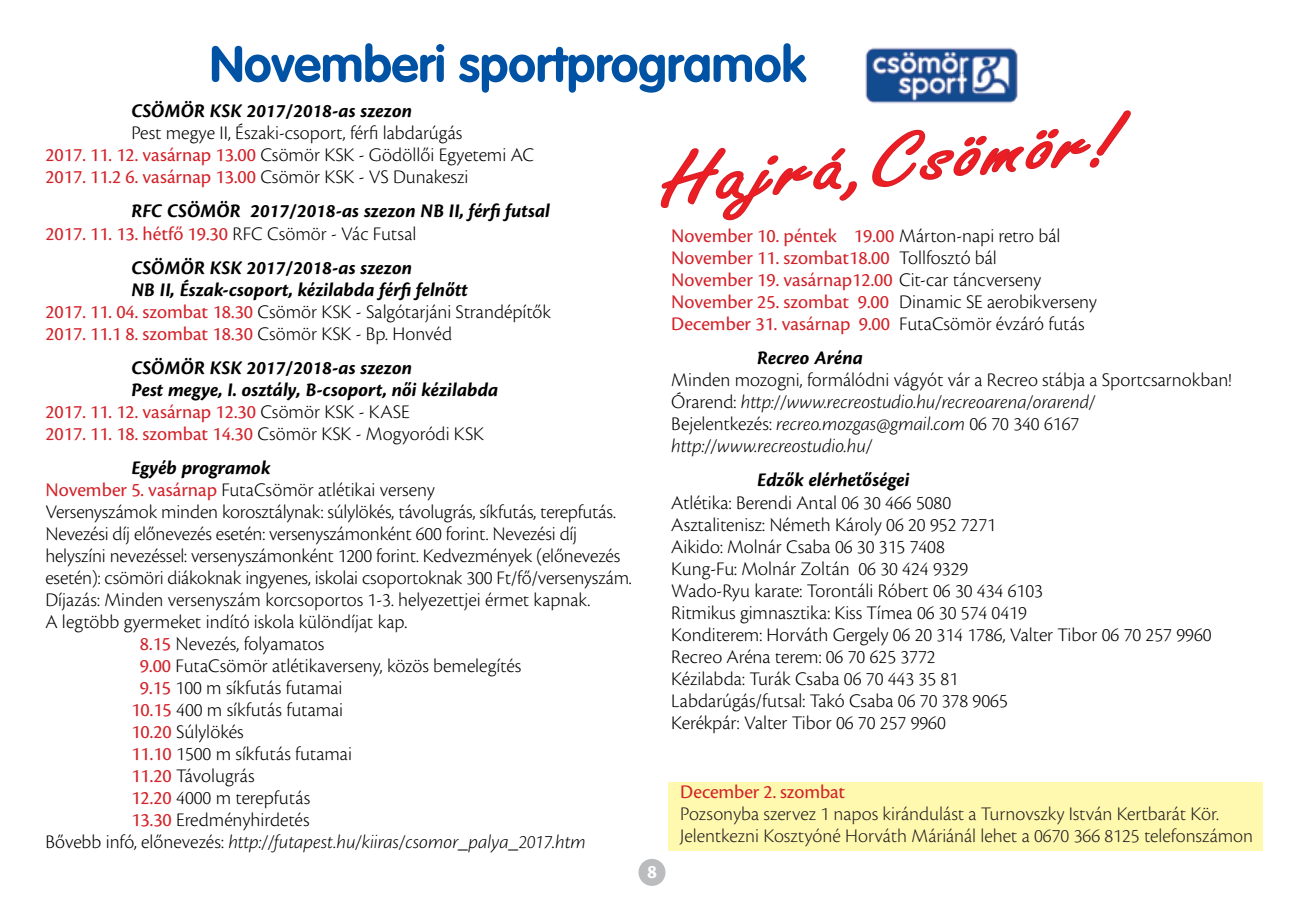
<style>
.page{position:relative;width:1304px;height:908px;background:#fff}
.page>*{position:absolute;margin:0;border:0;box-sizing:border-box;transform-origin:0 0}
.t1{font:72px "Freestyle Script H";color:#ed1d24;scale:1.5 1}
.t2{font:700 50px "VAG Rounded H";letter-spacing:-.005em;color:#0052a4}
.t3{font:300 20px/22px "Cronos Pro";letter-spacing:-.005em;color:#000}
.t4{font:20px/22px "Cronos Pro";color:#d2232a}
.t5{font:italic 700 20px/22px "Cronos Pro";color:#000}
.t6{font:italic 300 20px/22px "Cronos Pro";letter-spacing:-.005em;color:#000}
.t7{font:300 20px/22px "Cronos Pro";color:#231f20}
.t8{font:700 20px "Cronos Pro";color:#fff}
.s1{font-weight:300;color:#000}
.s2{font-style:normal}
.s3{font-weight:400;color:#d2232a}
.s4{font-weight:400;font-style:normal;color:#d2232a}
.s5{font-weight:300;font-style:normal}
</style>
<div class="page">
<div style="left:638px;top:858px;width:27px;height:27px;background:#babcbe;border-radius:50%"></div>
<img style="left:865px;top:47px;width:153px;height:57px">
<svg style="left:660px;top:147px;width:197px;height:74px"></svg>
<svg style="left:872px;top:110px;width:259px;height:78px"></svg>
<div style="left:669px;top:782px;width:594px;height:68px;background:#fff9b0"></div>
<h2 class="t2" style="left:210px;top:35px;width:598px">Novemberi sportprogramok</h2>
<h1 class="t1" style="left:656px;top:142px;width:310px;rotate:-6deg">Hajrá,Csömör!</h1>
<p class="t4" style="left:671px;top:225px;width:427px">November 10. péntek 19.00 <span class="s1">Márton-napi retro bál </span>November 11. szombat18.00 <span class="s1">Tollfosztó bál<br></span>November 19. vasárnap12.00 <span class="s1">Cit-car táncverseny </span>November 25. szombat 9.00 <span class="s1">Dinamic SE aerobikverseny </span>December 31. vasárnap 9.00 <span class="s1">FutaCsömör évzáró futás</span></p>
<p class="t5" style="left:757px;top:347px;width:107px">Recreo Aréna</p>
<p class="t6" style="left:671px;top:369px;width:562px"><span class="s2">Minden mozogni, formálódni vágyót vár a Recreo stábja a Sportcsarnokban!<br>Órarend:</span> http://www.recreostudio.hu/recreoarena/orarend/<br><span class="s2">Bejelentkezés:</span> recreo.mozgas@gmail.com <span class="s2">06 70 340 6167 </span>http://www.recreostudio.hu/</p>
<p class="t5" style="left:757px;top:469px;width:154px">Edzők elérhetőségei</p>
<p class="t3" style="left:671px;top:491px;width:542px">Atlétika: Berendi Antal 06 30 466 5080<br>Asztalitenisz: Németh Károly 06 20 952 7271<br>Aikido: Molnár Csaba 06 30 315 7408<br>Kung-Fu: Molnár Zoltán 06 30 424 9329<br>Wado-Ryu karate: Torontáli Róbert 06 30 434 6103<br>Ritmikus gimnasztika: Kiss Tímea 06 30 574 0419<br>Konditerem: Horváth Gergely 06 20 314 1786, Valter Tibor 06 70 257 9960<br>Recreo Aréna terem: 06 70 625 3772<br>Kézilabda: Turák Csaba 06 70 443 35 81<br>Labdarúgás/futsal: Takó Csaba 06 70 378 9065<br>Kerékpár: Valter Tibor 06 70 257 9960</p>
<p class="t5" style="left:131px;top:101px;width:282px">CSÖMÖR KSK 2017/2018-as szezon</p>
<p class="t3" style="left:45px;top:122px;width:490px;text-indent:86px">Pest megye II, Északi-csoport, férfi labdarúgás<br><span class="s3">2017. 11. 12. vasárnap 13.00</span> Csömör KSK - Gödöllői Egyetemi AC<br><span class="s3">2017. 11.2 6. vasárnap 13.00</span> Csömör KSK - VS Dunakeszi</p>
<p class="t5" style="left:45px;top:201px;width:506px;text-indent:86px">RFC CSÖMÖR 2017/2018-as szezon NB II, férfi futsal<br><span class="s4">2017. 11. 13. hétfő 19.30</span> <span class="s5">RFC Csömör - Vác Futsal</span></p>
<p class="t5" style="left:131px;top:257px;width:282px">CSÖMÖR KSK 2017/2018-as szezon</p>
<p class="t5" style="left:131px;top:279px;width:338px">NB II, Észak-csoport, kézilabda férfi felnőtt</p>
<p class="t3" style="left:45px;top:300px;width:507px"><span class="s3">2017. 11. 04. szombat 18.30</span> Csömör KSK - Salgótarjáni Strandépítők</p>
<p class="t4" style="left:45px;top:322px;width:408px">2017. 11.1 8. szombat 18.30 <span class="s1">Csömör KSK - Bp. Honvéd</span></p>
<p class="t5" style="left:131px;top:357px;width:282px">CSÖMÖR KSK 2017/2018-as szezon</p>
<p class="t5" style="left:131px;top:379px;width:369px">Pest megye, I. osztály, B-csoport, női kézilabda</p>
<p class="t4" style="left:45px;top:400px;width:366px">2017. 11. 12. vasárnap 12.30 <span class="s1">Csömör KSK - KASE</span></p>
<p class="t4" style="left:45px;top:422px;width:440px">2017. 11. 18. szombat 14.30 <span class="s1">Csömör KSK - Mogyoródi KSK</span></p>
<p class="t5" style="left:131px;top:457px;width:141px">Egyéb programok</p>
<p class="t3" style="left:45px;top:478px;width:391px"><span class="s3">November 5. vasárnap</span> FutaCsömör atlétikai verseny</p>
<p class="t3" style="left:45px;top:500px;width:572px">Versenyszámok minden korosztálynak: súlylökés, távolugrás, síkfutás, terepfutás.</p>
<p class="t3" style="left:45px;top:522px;width:533px">Nevezési díj előnevezés esetén: versenyszámonként 600 forint. Nevezési díj</p>
<p class="t3" style="left:45px;top:544px;width:576px">helyszíni nevezéssel: versenyszámonként 1200 forint. Kedvezmények (előnevezés</p>
<p class="t3" style="left:45px;top:566px;width:588px">esetén): csömöri diákoknak ingyenes, iskolai csoportoknak 300 Ft/fő/versenyszám.</p>
<p class="t3" style="left:45px;top:588px;width:546px">Díjazás: Minden versenyszám korcsoportos 1-3. helyezettjei érmet kapnak.</p>
<p class="t3" style="left:45px;top:610px;width:363px">A legtöbb gyermeket indító iskola különdíjat kap.</p>
<p class="t3" style="left:140px;top:632px;width:186px"><span class="s3">8.15</span> Nevezés, folyamatos</p>
<p class="t3" style="left:140px;top:654px;width:383px"><span class="s3">9.00</span> FutaCsömör atlétikaverseny, közös bemelegítés</p>
<p class="t3" style="left:140px;top:676px;width:204px"><span class="s3">9.15</span> 100 m síkfutás futamai</p>
<p class="t3" style="left:131px;top:698px;width:213px"><span class="s3">10.15</span> 400 m síkfutás futamai</p>
<p class="t3" style="left:131px;top:720px;width:114px"><span class="s3">10.20</span> Súlylökés</p>
<p class="t3" style="left:131px;top:742px;width:222px"><span class="s3">11.10</span> 1500 m síkfutás futamai</p>
<p class="t3" style="left:131px;top:764px;width:125px"><span class="s3">11.20</span> Távolugrás</p>
<p class="t3" style="left:131px;top:786px;width:180px"><span class="s3">12.20</span> 4000 m terepfutás</p>
<p class="t3" style="left:131px;top:808px;width:180px"><span class="s3">13.30</span> Eredményhirdetés</p>
<p class="t6" style="left:45px;top:830px;width:542px"><span class="s2">Bővebb infó, előnevezés:</span> http://futapest.hu/kiiras/csomor_palya_2017.htm</p>
<p class="t4" style="left:680px;top:780px;width:167px">December 2. szombat</p>
<p class="t7" style="left:680px;top:802px;width:574px">Pozsonyba szervez 1 napos kirándulást a Turnovszky István Kertbarát Kör.<br>Jelentkezni Kosztyóné Horváth Máriánál lehet a 0670 366 8125 telefonszámon</p>
<p class="t8" style="left:647px;top:859px;width:11px">8</p>
</div>
